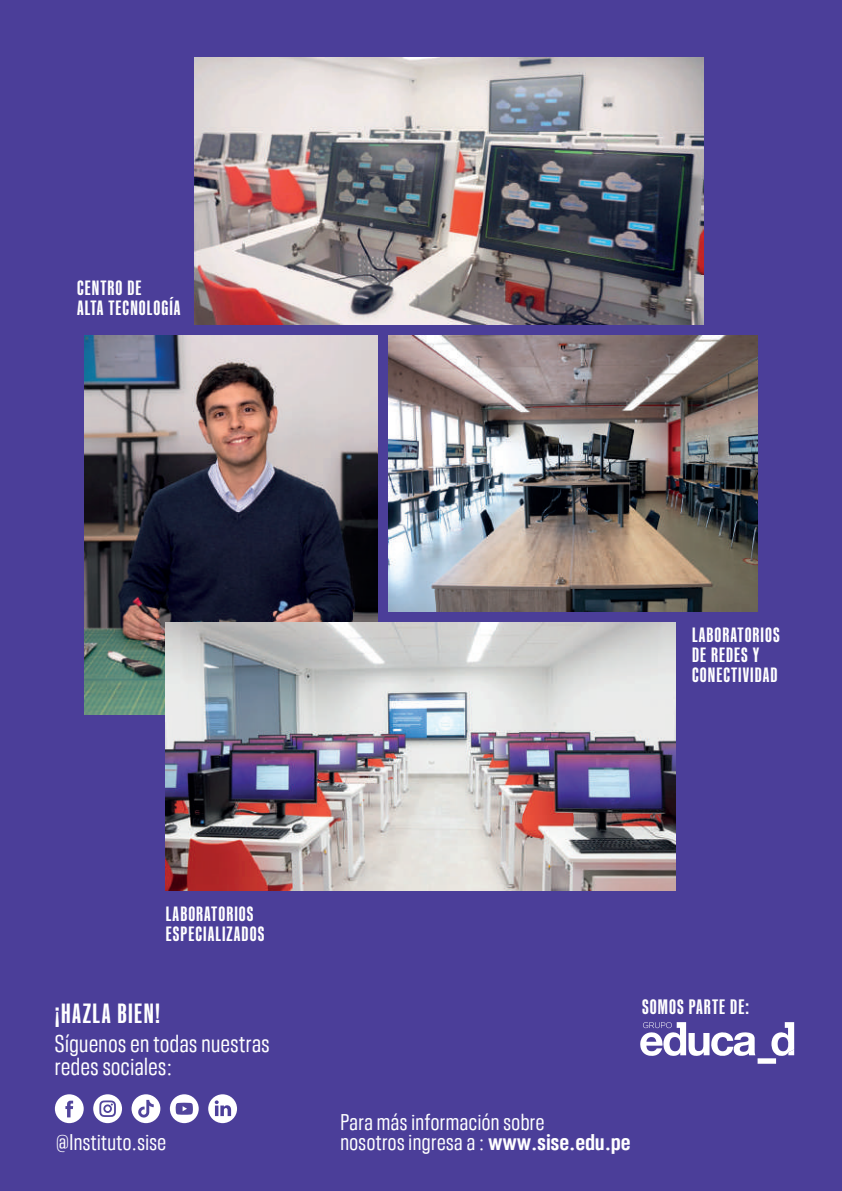
<style>
.page{position:relative;width:842px;height:1191px;background:#4b3e99}
.page>*{position:absolute;margin:0;border:0;box-sizing:border-box;transform-origin:0 0}
.t1{font:700 28.2px "Kaneda Gothic";letter-spacing:.05em;color:#fff}
.t2{font:condensed 24px/22.8px "Neue Plak";letter-spacing:.02em;color:#fff;scale:1.08 1}
.t3{font:condensed 22.6px/19.8px "Neue Plak";letter-spacing:.02em;color:#fff;scale:1.08 1}
.t4{font:700 21.2px "Kaneda Gothic";letter-spacing:.05em;color:#fff}
.t5{font:700 21px/19.8px "Kaneda Gothic";letter-spacing:.05em;color:#fff}
.s1{font-weight:700}
</style>
<div class="page">
<img style="left:84px;top:335px;width:293px;height:380px">
<img style="left:194px;top:57px;width:510px;height:267px">
<img style="left:388px;top:335px;width:370px;height:277px">
<svg style="left:640px;top:1022px;width:155px;height:41px"></svg>
<div style="left:55px;top:1094px;width:29px;height:29px;background:#fff;border-radius:50%"></div>
<svg style="left:65px;top:1100px;width:8px;height:17px"></svg>
<div style="left:132px;top:1094px;width:28px;height:29px;background:#fff;border-radius:50%"></div>
<svg style="left:138px;top:1099px;width:16px;height:18px"></svg>
<div style="left:93px;top:1094px;width:29px;height:29px;background:#fff;border-radius:50%"></div>
<svg style="left:99px;top:1100px;width:17px;height:17px"></svg>
<svg style="left:208px;top:1094px;width:29px;height:29px"></svg>
<div style="left:170px;top:1094px;width:29px;height:29px;background:#fff;border-radius:50%"></div>
<svg style="left:176px;top:1102px;width:17px;height:12px"></svg>
<img style="left:166px;top:623px;width:509px;height:267px">
<p class="t5" style="left:77px;top:278px;width:105px">CENTRO DE<br>ALTA TECNOLOGÍA</p>
<p class="t5" style="left:692px;top:625px;width:89px">LABORATORIOS<br>DE REDES Y<br>CONECTIVIDAD</p>
<p class="t5" style="left:166px;top:903px;width:100px">LABORATORIOS<br>ESPECIALIZADOS</p>
<h1 class="t1" style="left:55px;top:997px;width:107px">¡HAZLA BIEN!</h1>
<p class="t2" style="left:55px;top:1030px;width:200px">Síguenosentodasnuestras redes sociales:</p>
<p class="t3" style="left:56px;top:1130px;width:104px">@Instituto.sise</p>
<p class="t4" style="left:642px;top:995px;width:108px">SOMOS PARTE DE:</p>
<p class="t3" style="left:340px;top:1110px;width:270px">Para más informaciónsobre<br>nosotros ingresaa: <span class="s1">www.sise.edu.pe</span></p>
</div>
